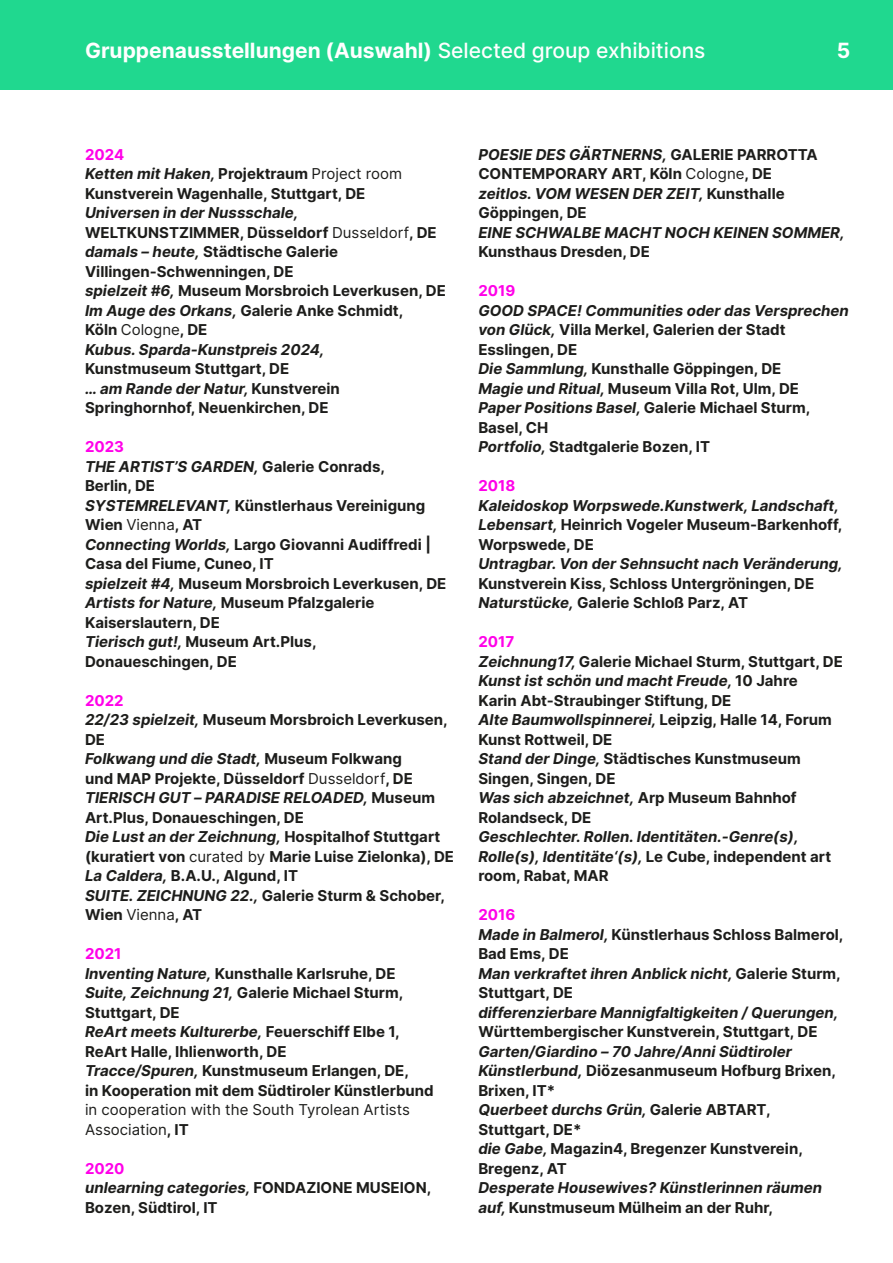
<style>
.page{position:relative;width:893px;height:1263px;background:#fff}
.page>*{position:absolute;margin:0;border:0;box-sizing:border-box;transform-origin:0 0}
.t1{font:700 21px "Inter";color:#fff}
.t2{font:700 15px/19.5px "Inter";color:#1d1d1b}
.t3{font:italic 700 15px/19.5px "Inter";color:#1d1d1b}
.t4{font:15px/19.5px "Inter";color:#1d1d1b}
.t5{font:700 15px "Inter";color:#ff00e9}
.s1{font-weight:500}
.s2{color:#ff00e9}
.s3{font-style:italic}
.s4{font-weight:400}
.s5{font-weight:700}
.s6{font-style:normal}
</style>
<div class="page">
<div style="left:0;top:0;width:893px;height:89px;background:#20d88f"></div>
<h1 class="t1" style="left:85px;top:34px;width:622px">Gruppenausstellungen (Auswahl) <span class="s1">Selected group exhibitions</span></h1>
<h1 class="t1" style="left:837px;top:34px;width:15px">5</h1>
<p class="t2" style="left:85px;top:144px;width:318px"><span class="s2">2024<br></span><span class="s3">Ketten mit Haken,</span> Projektraum <span class="s4">Project room<br></span>Kunstverein Wagenhalle, Stuttgart, DE</p>
<p class="t2" style="left:85px;top:203px;width:362px"><span class="s3">Universen in der Nussschale, </span>WELTKUNSTZIMMER, Düsseldorf <span class="s4">Dusseldorf</span>, DE <span class="s3">damals – heute,</span> Städtische Galerie Villingen-Schwenningen, DE<br><span class="s3">spielzeit #6,</span> Museum Morsbroich Leverkusen, DE <span class="s3">Im Auge des Orkans,</span> Galerie Anke Schmidt,<br>Köln <span class="s4">Cologne</span>, DE<br><span class="s3">Kubus. Sparda-Kunstpreis 2024,</span></p>
<p class="t2" style="left:85px;top:359px;width:256px">Kunstmuseum Stuttgart, DE<br><span class="s3">… am Rande der Natur,</span> Kunstverein<br>Springhornhof, Neuenkirchen, DE</p>
<p class="t2" style="left:85px;top:437px;width:363px"><span class="s2">2023<br></span><span class="s3">THE ARTIST’S GARDEN,</span> Galerie Conrads,<br>Berlin, DE<br><span class="s3">SYSTEMRELEVANT,</span> Künstlerhaus Vereinigung<br>Wien <span class="s4">Vienna</span>, AT<br><span class="s3">Connecting Worlds,</span> Largo Giovanni Audiffredi |<br>Casa del Fiume, Cuneo, IT<br><span class="s3">spielzeit #4,</span> Museum Morsbroich Leverkusen, DE<br><span class="s3">Artists for Nature,</span> Museum Pfalzgalerie<br>Kaiserslautern, DE<br><span class="s3">Tierisch gut!,</span> Museum Art.Plus,<br>Donaueschingen, DE</p>
<p class="t2" style="left:85px;top:690px;width:371px"><span class="s2">2022<br></span><span class="s3">22/23 spielzeit,</span> Museum Morsbroich Leverkusen, DE<br><span class="s3">Folkwang und die Stadt,</span> Museum Folkwang<br>und MAP Projekte, Düsseldorf <span class="s4">Dusseldorf</span>, DE <span class="s3">TIERISCH GUT – PARADISE RELOADED,</span> Museum Art.Plus, Donaueschingen, DE<br><span class="s3">Die Lust an der Zeichnung,</span> Hospitalhof Stuttgart (kuratiert von <span class="s4">curated by</span> Marie Luise Zielonka), DE <span class="s3">La Caldera,</span> B.A.U., Algund, IT<br><span class="s3">SUITE. ZEICHNUNG 22.,</span> Galerie Sturm &amp; Schober, Wien <span class="s4">Vienna</span>, AT</p>
<p class="t2" style="left:85px;top:944px;width:350px"><span class="s2">2021<br></span><span class="s3">Inventing Nature,</span> Kunsthalle Karlsruhe, DE <span class="s3">Suite, Zeichnung 21,</span> Galerie Michael Sturm, Stuttgart, DE<br><span class="s3">ReArt meets Kulturerbe,</span> Feuerschiff Elbe 1, ReArt Halle, Ihlienworth, DE<br><span class="s3">Tracce/Spuren,</span> Kunstmuseum Erlangen, DE,<br>in Kooperation mit dem Südtiroler Künstlerbund</p>
<p class="t4" style="left:85px;top:1100px;width:326px">in cooperation with the South Tyrolean Artists<br>Association<span class="s5">, IT</span></p>
<p class="t2" style="left:85px;top:1158px;width:348px"><span class="s2">2020<br></span><span class="s3">unlearning categories,</span> FONDAZIONE MUSEION,<br>Bozen, Südtirol, IT</p>
<p class="t2" style="left:478px;top:144px;width:341px"><span class="s3">POESIE DES GÄRTNERNS,</span> GALERIE PARROTTA<br>CONTEMPORARY ART, Köln <span class="s4">Cologne</span>, DE <span class="s3">zeitlos. VOM WESEN DER ZEIT,</span> Kunsthalle<br>Göppingen, DE</p>
<p class="t3" style="left:478px;top:222px;width:368px">EINE SCHWALBE MACHT NOCH KEINEN SOMMER,</p>
<p class="t2" style="left:478px;top:242px;width:173px">Kunsthaus Dresden, DE</p>
<p class="t5" style="left:478px;top:280px;width:39px">2019</p>
<p class="t2" style="left:478px;top:300px;width:372px"><span class="s3">GOOD SPACE! Communities oder das Versprechen von Glück,</span> Villa Merkel, Galerien der Stadt Esslingen, DE<br><span class="s3">Die Sammlung,</span> Kunsthalle Göppingen, DE<br><span class="s3">Magie und Ritual,</span> Museum Villa Rot, Ulm, DE<br><span class="s3">Paper Positions Basel,</span> Galerie Michael Sturm, Basel, CH<br><span class="s3">Portfolio,</span> Stadtgalerie Bozen, IT</p>
<p class="t5" style="left:478px;top:475px;width:39px">2018</p>
<p class="t3" style="left:478px;top:495px;width:366px">Kaleidoskop Worpswede.Kunstwerk, Landschaft,<br>Lebensart, <span class="s6">Heinrich Vogeler Museum-Barkenhoff,<br>Worpswede, DE</span></p>
<p class="t3" style="left:478px;top:554px;width:366px">Untragbar. Von der Sehnsucht nach Veränderung,</p>
<p class="t2" style="left:478px;top:573px;width:338px">Kunstverein Kiss, Schloss Untergröningen, DE<br><span class="s3">Naturstücke,</span> Galerie Schloß Parz, AT</p>
<p class="t2" style="left:478px;top:632px;width:366px"><span class="s2">2017<br></span><span class="s3">Zeichnung17,</span> Galerie Michael Sturm, Stuttgart, DE<br><span class="s3">Kunst ist schön und macht Freude,</span> 10 Jahre<br>Karin Abt-Straubinger Stiftung, DE<br><span class="s3">Alte Baumwollspinnerei,</span> Leipzig, Halle 14, Forum<br>Kunst Rottweil, DE<br><span class="s3">Stand der Dinge,</span> Städtisches Kunstmuseum<br>Singen, Singen, DE<br><span class="s3">Was sich abzeichnet,</span> Arp Museum Bahnhof<br>Rolandseck, DE</p>
<p class="t3" style="left:478px;top:827px;width:354px">Geschlechter. Rollen. Identitäten.-Genre(s),<br>Rolle(s), Identitäte‘(s), <span class="s6">Le Cube, independent art room, Rabat, MAR</span></p>
<p class="t2" style="left:478px;top:905px;width:367px"><span class="s2">2016<br></span><span class="s3">Made in Balmerol,</span> Künstlerhaus Schloss Balmerol,<br>Bad Ems, DE<br><span class="s3">Man verkraftet ihren Anblick nicht,</span> Galerie Sturm,<br>Stuttgart, DE</p>
<p class="t3" style="left:478px;top:1002px;width:362px">differenzierbare Mannigfaltigkeiten / Querungen,</p>
<p class="t2" style="left:478px;top:1022px;width:341px">Württembergischer Kunstverein, Stuttgart, DE</p>
<p class="t2" style="left:478px;top:1041px;width:359px"><span class="s3">Garten/Giardino – 70 Jahre/Anni Südtiroler<br>Künstlerbund,</span> Diözesanmuseum Hofburg Brixen,<br>Brixen, IT*<br><span class="s3">Querbeet durchs Grün,</span> Galerie ABTART,<br>Stuttgart, DE*<br><span class="s3">die Gabe,</span> Magazin4, Bregenzer Kunstverein,<br>Bregenz, AT</p>
<p class="t3" style="left:478px;top:1178px;width:345px">Desperate Housewives? Künstlerinnen räumen auf, <span class="s6">Kunstmuseum Mülheim an der Ruhr,</span></p>
</div>
